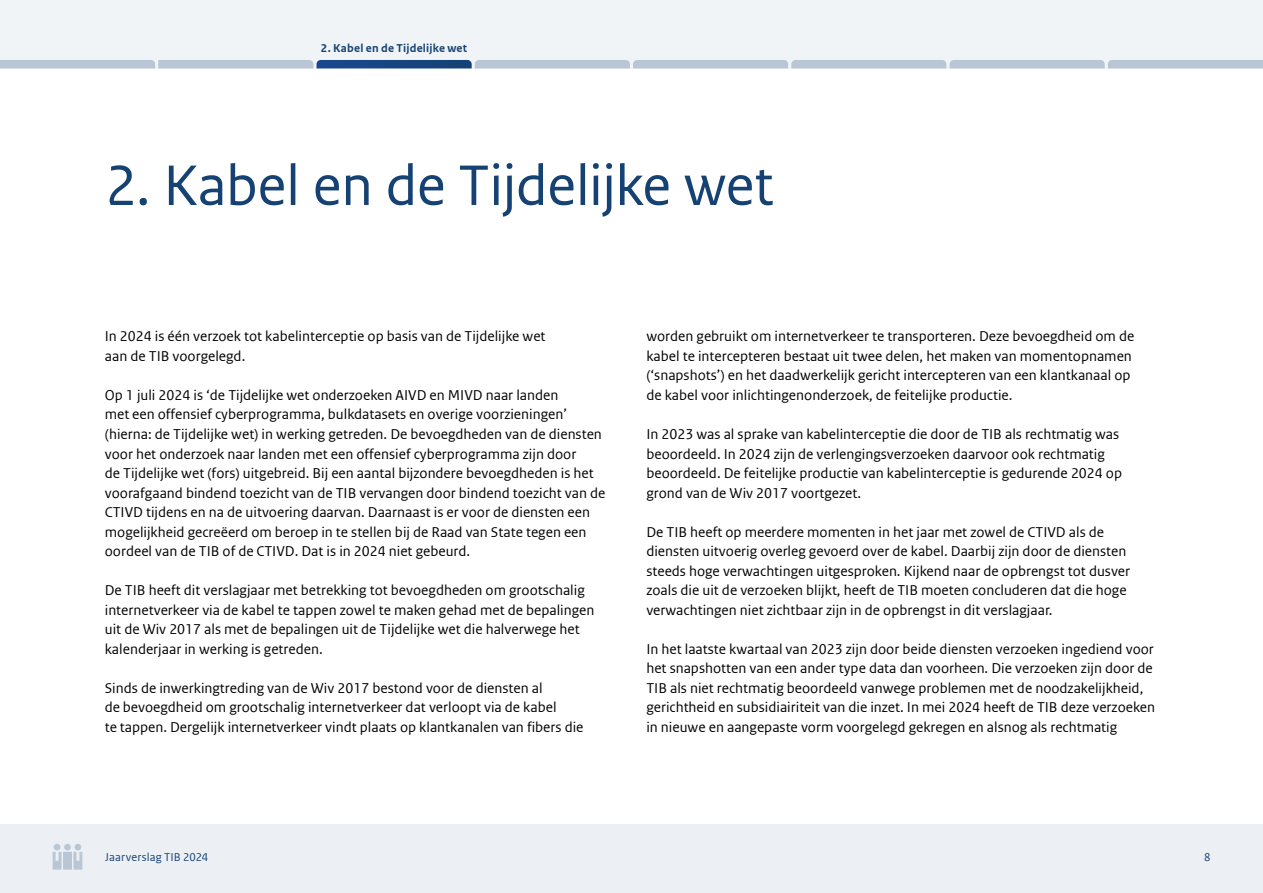
<style>
.page{position:relative;width:1263px;height:893px;background:#fff}
.page>*{position:absolute;margin:0;border:0;box-sizing:border-box;transform-origin:0 0}
.Head_1{font:60px "Rijksoverheid Sans Web Text Regular 2";letter-spacing:-.015em;color:#154273}
.Body{font:15px/19.5px "Rijksoverheid Sans Web Text Regular 2";color:#000}
.t1{font:700 12px "Rijksoverheid Sans Web Text";letter-spacing:.015em;color:#154273}
.t2{font:12px "Rijksoverheid Sans Web Text";letter-spacing:.01em;color:#154273}
</style>
<div class="page">
<div style="left:0;top:824px;width:1263px;height:69px;background:#ecf0f4"></div>
<svg style="left:53px;top:844px;width:29px;height:26px"></svg>
<div style="left:0;top:0;width:1263px;height:68px;background:#f1f4f7"></div>
<svg style="left:0;top:60px;width:1263px;height:8px;background:#a6b7cb"></svg>
<p class="t1" style="left:321px;top:41px;width:148px">2. Kabel en de Tijdelijke wet</p>
<h1 class="Head_1" style="left:105px;top:151px;width:670px">2. Kabel en de Tijdelijke wet</h1>
<p class="Body" style="left:105px;top:327px;width:442px">In 2024 is één verzoek tot kabelinterceptie op basis van de Tijdelijke wet aan de TIB voorgelegd.</p>
<p class="Body" style="left:105px;top:385px;width:502px">Op 1 juli 2024 is ‘de Tijdelijke wet onderzoeken AIVD en MIVD naar landen<br>met een offensief cyberprogramma, bulkdatasets en overige voorzieningen’ (hierna: de Tijdelijke wet) in werking getreden. De bevoegdheden van de diensten voor het onderzoek naar landen met een offensief cyberprogramma zijn door<br>de Tijdelijke wet (fors) uitgebreid. Bij een aantal bijzondere bevoegdheden is het voorafgaand bindend toezicht van de TIB vervangen door bindend toezicht van de CTIVD tijdens en na de uitvoering daarvan. Daarnaast is er voor de diensten een mogelijkheid gecreëerd om beroep in te stellen bij de Raad van State tegen een oordeel van de TIB of de CTIVD. Dat is in 2024 niet gebeurd.</p>
<p class="Body" style="left:105px;top:580px;width:491px">De TIB heeft dit verslagjaar met betrekking tot bevoegdheden om grootschalig internetverkeer via de kabel te tappen zowel te maken gehad met de bepalingen uit de Wiv 2017 als met de bepalingen uit de Tijdelijke wet die halverwege het kalenderjaar in werking is getreden.</p>
<p class="Body" style="left:105px;top:678px;width:480px">Sinds de inwerkingtreding van de Wiv 2017 bestond voor de diensten al<br>de bevoegdheid om grootschalig internetverkeer dat verloopt via de kabel<br>te tappen. Dergelijk internetverkeer vindt plaats op klantkanalen van fibers die</p>
<p class="Body" style="left:646px;top:327px;width:489px">worden gebruikt om internetverkeer te transporteren. Deze bevoegdheid om de kabel te intercepteren bestaat uit twee delen, het maken van momentopnamen (‘snapshots’) en het daadwerkelijk gericht intercepteren van een klantkanaal op de kabel voor inlichtingenonderzoek, de feitelijke productie.</p>
<p class="Body" style="left:646px;top:424px;width:477px">In 2023 was al sprake van kabelinterceptie die door de TIB als rechtmatig was beoordeeld. In 2024 zijn de verlengingsverzoeken daarvoor ook rechtmatig beoordeeld. De feitelijke productie van kabelinterceptie is gedurende 2024 op grond van de Wiv 2017 voortgezet.</p>
<p class="Body" style="left:646px;top:522px;width:485px">De TIB heeft op meerdere momenten in het jaar met zowel de CTIVD als de diensten uitvoerig overleg gevoerd over de kabel. Daarbij zijn door de diensten steeds hoge verwachtingen uitgesproken. Kijkend naar de opbrengst tot dusver zoals die uit de verzoeken blijkt, heeft de TIB moeten concluderen dat die hoge verwachtingen niet zichtbaar zijn in de opbrengst in dit verslagjaar.</p>
<p class="Body" style="left:646px;top:639px;width:510px">In het laatste kwartaal van 2023 zijn door beide diensten verzoeken ingediend voor het snapshotten van een ander type data dan voorheen. Die verzoeken zijn door de TIB als niet rechtmatig beoordeeld vanwege problemen met de noodzakelijkheid, gerichtheid en subsidiairiteit van die inzet. In mei 2024 heeft de TIB deze verzoeken in nieuwe en aangepaste vorm voorgelegd gekregen en alsnog als rechtmatig</p>
<p class="t2" style="left:105px;top:850px;width:105px">Jaarverslag TIB 2024</p>
<p class="t2" style="left:1204px;top:850px;width:8px">8</p>
</div>
